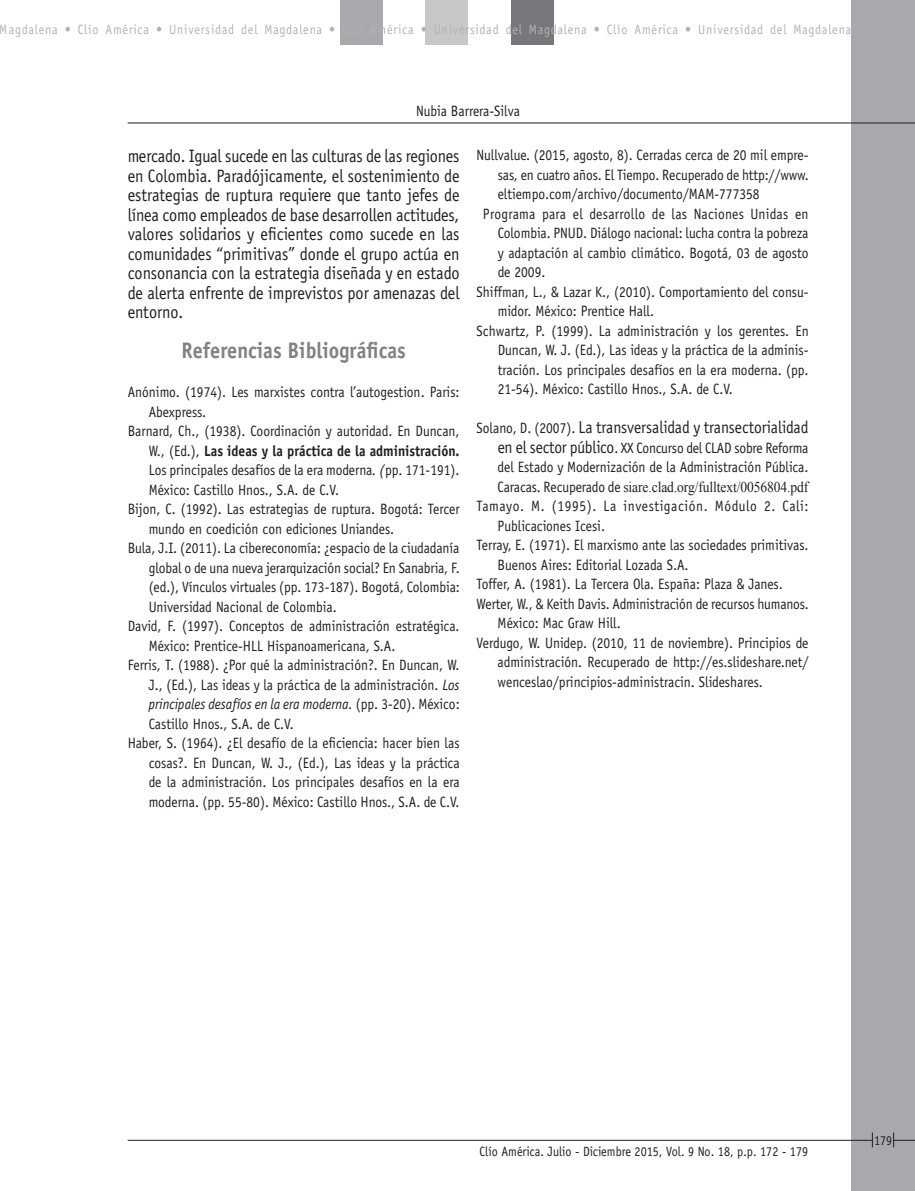
<style>
.page{position:relative;width:915px;height:1191px;background:#fff}
.page>*{position:absolute;margin:0;border:0;box-sizing:border-box;transform-origin:0 0}
.t1{font:700 22.5px "Officina Sans";color:#808285;scale:.9 1}
.t2{font:18px/19.5px "Officina Sans";color:#231f20;text-align:justify;scale:.9 1}
.t3{font:17.25px "Officina Sans";color:#231f20;scale:.9 1}
.t4{font:15px/19.5px "Officina Sans";color:#231f20;scale:.9 1}
.t5{font:15px "Times New Roman";letter-spacing:-.005em;color:#231f20;scale:.9 1}
.t6{font:italic 15px "Officina Sans";color:#231f20;scale:.9 1}
.t7{font:700 15px "Officina Sans";color:#231f20;scale:.9 1}
.t8{font:15px "Officina Sans";letter-spacing:.02em;color:#231f20;scale:.9 1}
.t9{font:15px "Officina Sans";letter-spacing:.04em;color:#231f20;scale:.9 1}
.t10{font:13.5px "Officina Sans";letter-spacing:.065em;color:#b2b3b7;scale:.9 1}
.t11{font:13.5px "Officina Sans";color:#231f20;scale:.9 1}
.s1{font-weight:400}
.s2{font-style:italic}
.s3{font-style:normal}
.s4{font-size:15px}
.s5{font-size:17.25px}
.s6{font-family:"Officina Sans"}
</style>
<div class="page">
<div style="left:850px;top:0;width:64px;height:1191px;background:#a8a9ad"></div>
<div style="left:510px;top:0;width:43px;height:44px;background:#76787b"></div>
<div style="left:340px;top:0;width:43px;height:44px;background:#a8a9ad"></div>
<div style="left:425px;top:0;width:43px;height:44px;background:#c7c8ca"></div>
<hr style="left:128px;top:1140px;width:743px;height:1px;background:#231f20">
<svg style="left:871px;top:1133px;width:1px;height:14px"></svg>
<svg style="left:893px;top:1132px;width:21px;height:15px"></svg>
<hr style="left:128px;top:123px;width:786px;height:1px;background:#231f20">
<p class="t10" style="left:0;top:21px;width:946px">Magdalena • Clío América • Universidad del Magdalena • Clío América • Universidad del Magdalena • Clío América • Universidad del Magdalena</p>
<p class="t4" style="left:416px;top:101px;width:117px">Nubia Barrera-Silva</p>
<p class="t2" style="left:128px;top:147px;width:370px">mercado. Igual sucede en las culturas de las regiones en Colombia. Paradójicamente, el sostenimiento de estrategias de ruptura requiere que tanto jefes de línea como empleados de base desarrollen actitudes, valores solidarios y eficientes como sucede en las comunidades “primitivas” donde el grupo actúa en consonancia con la estrategia diseñada y en estado de alerta enfrente de imprevistos por amenazas del entorno.</p>
<h1 class="t1" style="left:181px;top:336px;width:251px">Referencias Bibliográficas</h1>
<p class="t4" style="left:128px;top:382px;width:370px">Anónimo. (1974). Les marxistes contra l’autogestion. Paris:</p>
<p class="t4" style="left:149px;top:402px;width:65px">Abexpress.</p>
<p class="t4" style="left:128px;top:421px;width:370px">Barnard, Ch., (1938). Coordinación y autoridad. En Duncan,</p>
<p class="t7" style="left:149px;top:441px;width:347px"><span class="s1">W., (Ed.),</span> Las ideas y la práctica de la administración.</p>
<p class="t4" style="left:149px;top:460px;width:347px">Los principales desafíos de la era moderna<span class="s2">. (</span>pp. 171-191).</p>
<p class="t4" style="left:149px;top:480px;width:213px">México: Castillo Hnos., S.A. de C.V.</p>
<p class="t4" style="left:128px;top:499px;width:370px">Bijon, C. (1992). Las estrategias de ruptura. Bogotá: Tercer</p>
<p class="t4" style="left:149px;top:519px;width:274px">mundo en coedición con ediciones Uniandes.</p>
<p class="t4" style="left:128px;top:538px;width:370px">Bula, J.I. (2011). La cibereconomía: ¿espacio de la ciudadanía</p>
<p class="t4" style="left:149px;top:558px;width:347px">global o de una nueva jerarquización social? En Sanabria, F.</p>
<p class="t4" style="left:149px;top:577px;width:347px">(ed.), Vínculos virtuales (pp. 173-187). Bogotá, Colombia:</p>
<p class="t4" style="left:149px;top:597px;width:210px">Universidad Nacional de Colombia.</p>
<p class="t4" style="left:128px;top:616px;width:370px">David, F. (1997). Conceptos de administración estratégica.</p>
<p class="t4" style="left:149px;top:636px;width:275px">México: Prentice-HLL Hispanoamericana, S.A.</p>
<p class="t4" style="left:128px;top:655px;width:370px">Ferris, T. (1988). ¿Por qué la administración?. En Duncan, W.</p>
<p class="t4" style="left:149px;top:675px;width:347px">J., (Ed.), Las ideas y la práctica de la administración. <span class="s2">Los</span></p>
<p class="t6" style="left:149px;top:695px;width:347px">principales desafíos en la era moderna. <span class="s3">(pp. 3-20). México:</span></p>
<p class="t4" style="left:149px;top:714px;width:163px">Castillo Hnos., S.A. de C.V.</p>
<p class="t4" style="left:128px;top:733px;width:370px">Haber, S. (1964). ¿El desafío de la eficiencia: hacer bien las</p>
<p class="t4" style="left:149px;top:753px;width:347px">cosas?. En Duncan, W. J., (Ed.), Las ideas y la práctica</p>
<p class="t4" style="left:149px;top:772px;width:347px">de la administración. Los principales desafíos en la era</p>
<p class="t4" style="left:149px;top:792px;width:347px">moderna. (pp. 55-80). México: Castillo Hnos., S.A. de C.V.</p>
<p class="t4" style="left:476px;top:145px;width:370px">Nullvalue. (2015, agosto, 8). Cerradas cerca de 20 mil empre-</p>
<p class="t4" style="left:497px;top:165px;width:347px">sas, en cuatro años. El Tiempo. Recuperado de http://www.</p>
<p class="t4" style="left:497px;top:184px;width:292px">eltiempo.com/archivo/documento/MAM-777358</p>
<p class="t8" style="left:483px;top:205px;width:363px">Programa para el desarrollo de las Naciones Unidas en</p>
<p class="t4" style="left:497px;top:223px;width:347px">Colombia. PNUD. Diálogo nacional: lucha contra la pobreza</p>
<p class="t4" style="left:497px;top:243px;width:347px">y adaptación al cambio climático. Bogotá, 03 de agosto</p>
<p class="t4" style="left:497px;top:262px;width:55px">de 2009.</p>
<p class="t4" style="left:476px;top:282px;width:370px">Shiffman, L., &amp; Lazar K., (2010). Comportamiento del consu-</p>
<p class="t4" style="left:497px;top:301px;width:175px">midor. México: Prentice Hall.</p>
<p class="t4" style="left:476px;top:321px;width:370px">Schwartz, P. (1999). La administración y los gerentes. En</p>
<p class="t4" style="left:497px;top:340px;width:347px">Duncan, W. J. (Ed.), Las ideas y la práctica de la adminis-</p>
<p class="t4" style="left:497px;top:360px;width:347px">tración. Los principales desafíos en la era moderna. (pp.</p>
<p class="t4" style="left:497px;top:379px;width:263px">21-54). México: Castillo Hnos., S.A. de C.V.</p>
<p class="t3" style="left:476px;top:417px;width:370px"><span class="s4">Solano, D. (2007).</span> La transversalidad y transectorialidad</p>
<p class="t4" style="left:497px;top:438px;width:347px"><span class="s5">en el sector público</span>. XX Concurso del CLAD sobre Reforma del Estado y Modernización de la Administración Pública.</p>
<p class="t5" style="left:497px;top:476px;width:346px"><span class="s6">Caracas. Recuperado de</span> siare.clad.org/fulltext/0056804.pdf</p>
<p class="t9" style="left:476px;top:497px;width:370px">Tamayo. M. (1995). La investigación. Módulo 2. Cali:</p>
<p class="t4" style="left:497px;top:516px;width:121px">Publicaciones Icesi.</p>
<p class="t4" style="left:476px;top:535px;width:370px">Terray, E. (1971). El marxismo ante las sociedades primitivas.</p>
<p class="t4" style="left:497px;top:555px;width:213px">Buenos Aires: Editorial Lozada S.A.</p>
<p class="t4" style="left:476px;top:574px;width:341px">Toffer, A. (1981). La Tercera Ola. España: Plaza &amp; Janes.</p>
<p class="t4" style="left:476px;top:594px;width:370px">Werter, W., &amp; Keith Davis. Administración de recursos humanos.</p>
<p class="t4" style="left:497px;top:613px;width:138px">México: Mac Graw Hill.</p>
<p class="t4" style="left:476px;top:633px;width:370px">Verdugo, W. Unidep. (2010, 11 de noviembre). Principios de</p>
<p class="t4" style="left:497px;top:652px;width:347px">administración. Recuperado de http://es.slideshare.net/</p>
<p class="t4" style="left:497px;top:672px;width:296px">wenceslao/principios-administracin. Slideshares.</p>
<p class="t11" style="left:479px;top:1144px;width:366px">Clío América. Julio - Diciembre 2015, Vol. 9 No. 18, p.p. 172 - 179</p>
<p class="t11" style="left:873px;top:1132px;width:22px">179</p>
</div>
